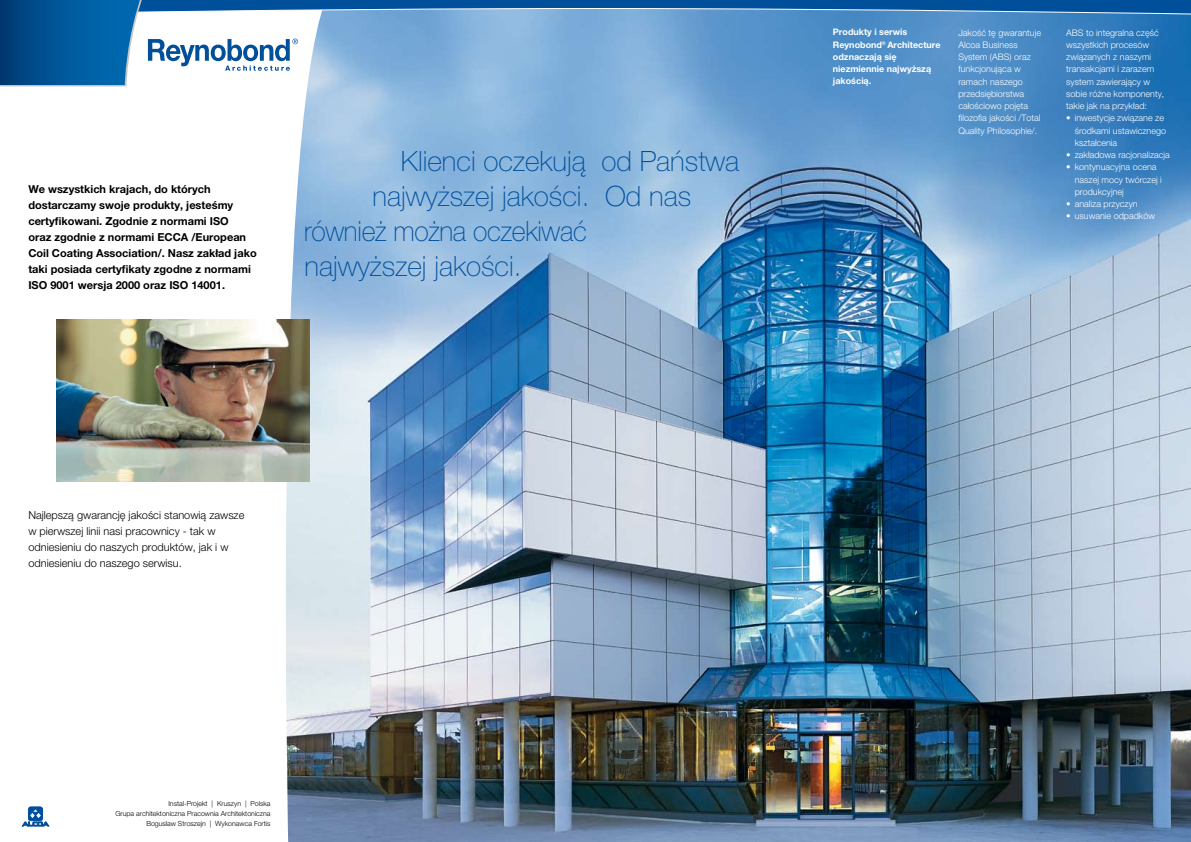
<style>
.page{position:relative;width:1191px;height:842px;background:#fff}
.page>*{position:absolute;margin:0;border:0;box-sizing:border-box;transform-origin:0 0}
.t1{font:100 28px "Helvetica Neue CELT";color:#004f9b}
.t2{font:100 28px "Helvetica Neue CELT";color:#004f9b;scale:.95 1}
.t3{font:700 11px/16px "Helvetica Neue CELT";color:#000}
.t4{font:300 11px/16px "Helvetica Neue CELT";color:#000}
.t5{font:300 9px/12.2px "Helvetica Neue CELT";color:#fff}
.t6{font:700 9px/12.2px "Helvetica Neue CELT";color:#fff}
.t7{font:300 7px/10px "Helvetica Neue CELT";color:#000;text-align:right}
</style>
<div class="page">
<img style="left:325px;top:86px;width:866px;height:756px">
<svg style="left:0;top:86px;width:325px;height:756px"></svg>
<img style="left:57px;top:319px;width:252px;height:162px">
<svg style="left:22px;top:807px;width:27px;height:19px"></svg>
<svg style="left:0;top:0;width:1191px;height:86px;background:#5f97c8"></svg>
<p class="t3" style="left:28px;top:181px;width:230px">We wszystkich krajach, do których dostarczamy swoje produkty, jesteśmy certyfikowani. Zgodnie z normami ISO<br>oraz zgodnie z normami ECCA /European Coil Coating Association/. Nasz zakład jako taki posiada certyfikaty zgodne z normami ISO 9001 wersja 2000 oraz ISO 14001.</p>
<h1 class="t1" style="left:401px;top:145px;width:340px">Klienci oczekują od Państwa</h1>
<h1 class="t1" style="left:372px;top:180px;width:320px">najwyższej jakości. Od nas</h1>
<h1 class="t2" style="left:304px;top:215px;width:299px">również można oczekiwać</h1>
<h1 class="t1" style="left:304px;top:250px;width:218px">najwyższej jakości.</h1>
<p class="t4" style="left:28px;top:507px;width:217px">Najlepszą gwarancję jakości stanowią zawsze w pierwszej linii nasi pracownicy - tak w odniesieniu do naszych produktów, jak i w odniesieniu do naszego serwisu.</p>
<p class="t7" style="left:115px;top:799px;width:157px">Instal-Projekt | Kruszyn | Polska<br>Grupa architektoniczna Pracownia Architektoniczna<br>Boguslaw Stroszejn | Wykonawca Fortis</p>
<p class="t6" style="left:833px;top:26px;width:109px">Produkty i serwis<br>Reynobond®Architecture odznaczają się niezmiennie najwyższą jakością.</p>
<p class="t5" style="left:958px;top:26px;width:84px">Jakość tę gwarantuje<br>Alcoa Business<br>System (ABS) oraz funkcjonująca w ramach naszego przedsiębiorstwa całościowo pojęta filozofia jakości /Total<br>Quality Philosophie/.</p>
<p class="t5" style="left:1066px;top:26px;width:100px">ABS to integralna część wszystkich procesów związanych z naszymi transakcjami i zarazem system zawierający w sobie różne komponenty, takie jak na przykład:</p>
<p class="t5" style="left:1074px;top:112px;width:93px;text-indent:-9px">• inwestycje związane ze środkami ustawicznego kształcenia</p>
<p class="t5" style="left:1066px;top:149px;width:105px">• zakładowa racjonalizacja</p>
<p class="t5" style="left:1074px;top:161px;width:89px;text-indent:-9px">• kontynuacyjna ocena naszej mocy twórczej i produkcyjnej</p>
<p class="t5" style="left:1066px;top:198px;width:73px">• analiza przyczyn</p>
<p class="t5" style="left:1066px;top:210px;width:90px">• usuwanie odpadków</p>
</div>
